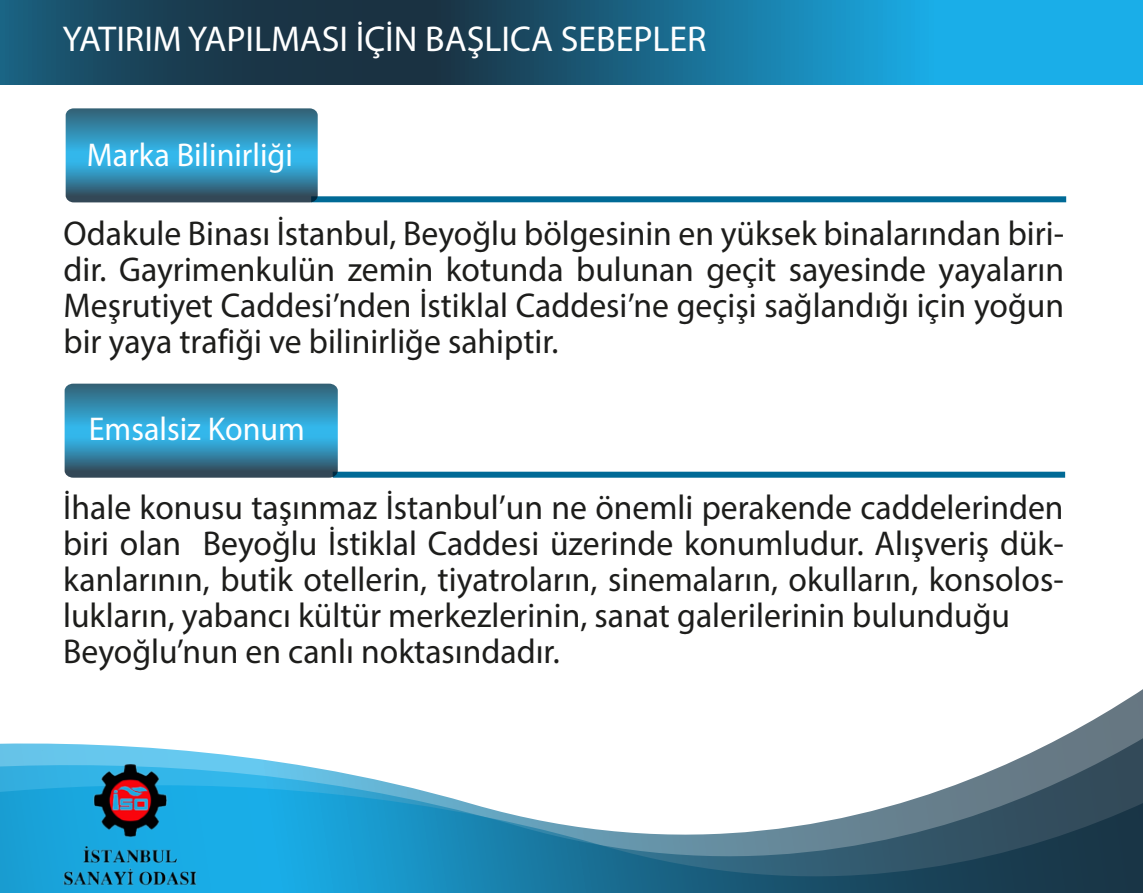
<style>
.page{position:relative;width:1143px;height:893px;background:#fff}
.page>*{position:absolute;margin:0;border:0;box-sizing:border-box;transform-origin:0 0}
.t1{font:36px "Myriad Pro";color:#fff}
.t2{font:34.5px/36px "Myriad Pro";color:#1d1d1b;text-align:justify}
.t3{font:33px "Myriad Pro";color:#fff}
</style>
<div class="page">
<svg style="left:0;top:0;width:1143px;height:85px;background:#1a688a"></svg>
<div style="left:311px;top:196px;width:755px;height:6px;background:#006a96"></div>
<div style="left:333px;top:472px;width:732px;height:6px;background:#006a96"></div>
<svg style="left:66px;top:108px;width:252px;height:94px;background:#3489ac"></svg>
<svg style="left:65px;top:384px;width:273px;height:94px;background:#3389ac"></svg>
<svg style="left:0;top:689px;width:1143px;height:204px"></svg>
<img style="left:0;top:750px;width:280px;height:143px">
<p class="t1" style="left:63px;top:17px;width:646px">YATIRIM YAPILMASI İÇİN BAŞLICA SEBEPLER</p>
<p class="t3" style="left:87px;top:134px;width:207px">Marka Bilinirliği</p>
<p class="t2" style="left:64px;top:214px;width:1002px">Odakule Binası İstanbul, Beyoğlu bölgesinin en yüksek binalarından biri&shy;dir. Gayrimenkulün zemin kotunda bulunan geçit sayesinde yayaların Meşrutiyet Caddesi’nden İstiklal Caddesi’ne geçişi sağlandığı için yoğun bir yaya trafiği ve bilinirliğe sahiptir.</p>
<p class="t3" style="left:89px;top:409px;width:217px">Emsalsiz Konum</p>
<p class="t2" style="left:63px;top:488px;width:1002px;text-align:left">İhale konusu taşınmaz İstanbul’un ne önemli perakende caddelerinden biri olan Beyoğlu İstiklal Caddesi üzerinde konumludur. Alışveriş dük&shy;kanlarının, butik otellerin, tiyatroların, sinemaların, okulların, konsolos&shy;lukların, yabancı kültür merkezlerinin, sanat galerilerinin bulunduğu Beyoğlu’nun en canlı noktasındadır.</p>
</div>
